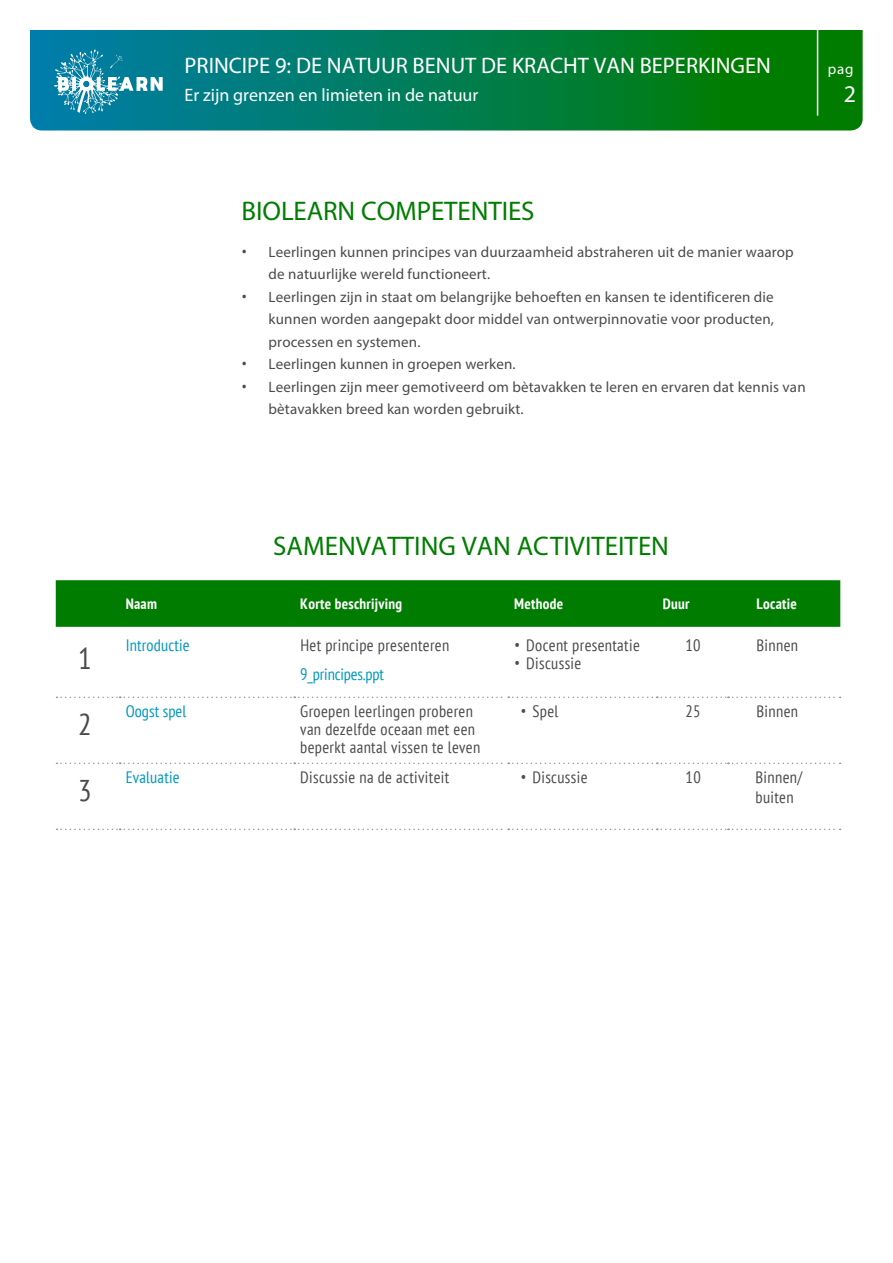
<style>
.page{position:relative;width:893px;height:1263px;background:#fff}
.page>*{position:absolute;margin:0;border:0;box-sizing:border-box;transform-origin:0 0}
.t1{font:30px "PT Sans Narrow";color:#4b4b4b}
.t2{font:27px "Myriad Pro";color:#007d00}
.t3{font:24px "Myriad Pro";color:#fff}
.t4{font:22.5px "Myriad Pro";color:#fff}
.t5{font:18px "Myriad Pro";color:#fff}
.t6{font:16.5px/18px "PT Sans Narrow";letter-spacing:.02em;color:#4b4b4b}
.t7{font:16.5px/29px "PT Sans Narrow";letter-spacing:-.01em;color:#0097bd}
.t8{font:16.5px "PT Sans Narrow";letter-spacing:.01em;color:#0097bd}
.t9{font:15px/22.5px "Myriad Pro";letter-spacing:.01em;color:#4b4b4b}
.t10{font:700 15px "PT Sans Narrow";letter-spacing:.02em;color:#fff}
.t11{font:15px "Myriad Pro";color:#fff}
.s1{font-family:"Open Sans"}
.s2{font-family:"PT Sans";font-stretch:condensed}
.s3{color:#4b4b4b}
.s4{font-family:"PT Sans";font-stretch:condensed;color:#4b4b4b}
.s5{font-family:"Open Sans";font-weight:300;font-stretch:condensed}
</style>
<div class="page">
<svg style="left:30px;top:30px;width:833px;height:101px;background:#017d49"></svg>
<svg style="left:54px;top:49px;width:109px;height:65px;background:#3598b0"></svg>
<hr style="left:817px;top:30px;width:1px;height:86px;background:#fff">
<div style="left:56px;top:580px;width:784px;height:47px;background:#007d00"></div>
<svg style="left:57px;top:696px;width:784px;height:2px"></svg>
<svg style="left:57px;top:762px;width:784px;height:2px"></svg>
<svg style="left:57px;top:828px;width:784px;height:2px"></svg>
<h3 class="t4" style="left:185px;top:52px;width:588px">PRINCIPE 9: DE NATUUR BENUT DE KRACHT VAN BEPERKINGEN</h3>
<p class="t5" style="left:185px;top:83px;width:295px">Er zijn grenzen en limieten in de natuur</p>
<p class="t11" style="left:828px;top:60px;width:27px">pag</p>
<h3 class="t3" style="left:844px;top:80px;width:14px">2</h3>
<h2 class="t2" style="left:242px;top:194px;width:294px">BIOLEARN COMPETENTIES</h2>
<p class="t9" style="left:269px;top:240px;width:527px;text-indent:-27px"><span class="s1">•</span> Leerlingen kunnen principes van duurzaamheid abstraheren uit de manier waarop de natuurlijke wereld functioneert.</p>
<p class="t9" style="left:269px;top:285px;width:507px;text-align:justify;text-indent:-27px"><span class="s1">•</span> Leerlingen zijn in staat om belangrijke behoeften en kansen te identificeren die kunnen worden aangepakt door middel van ontwerpinnovatie voor producten, processen en systemen.</p>
<p class="t9" style="left:242px;top:353px;width:276px"><span class="s1">•</span> Leerlingen kunnen in groepen werken.</p>
<p class="t9" style="left:269px;top:375px;width:538px;text-indent:-27px"><span class="s1">•</span> Leerlingen zijn meer gemotiveerd om bètavakken te leren en ervaren dat kennis van bètavakken breed kan worden gebruikt.</p>
<h1 class="t1" style="left:78px;top:640px;width:15px">1</h1>
<h1 class="t1" style="left:78px;top:706px;width:15px">2</h1>
<h1 class="t1" style="left:78px;top:772px;width:15px">3</h1>
<h2 class="t2" style="left:273px;top:529px;width:397px">SAMENVATTING VAN ACTIVITEITEN</h2>
<p class="t10" style="left:126px;top:594px;width:33px">Naam</p>
<p class="t10" style="left:300px;top:594px;width:104px">Korte beschrijving</p>
<p class="t10" style="left:514px;top:594px;width:51px">Methode</p>
<p class="t10" style="left:663px;top:594px;width:28px">Duur</p>
<p class="t10" style="left:756px;top:594px;width:42px">Locatie</p>
<p class="t8" style="left:126px;top:635px;width:66px">Introduct<span class="s2">ie</span></p>
<p class="t7" style="left:300px;top:630px;width:150px"><span class="s3">Het principe</span> <span class="s4">presenteren<br></span>9_principes.ppt</p>
<p class="t6" style="left:514px;top:636px;width:127px"><span class="s5">•</span> Docent presentatie</p>
<p class="t6" style="left:514px;top:654px;width:69px"><span class="s5">•</span> Discussi<span class="s2">e</span></p>
<p class="t6" style="left:686px;top:636px;width:16px">10</p>
<p class="t6" style="left:756px;top:636px;width:43px">Binnen</p>
<p class="t8" style="left:126px;top:701px;width:62px">Oogst spel</p>
<p class="t6" style="left:300px;top:702px;width:182px">Groepen leerlingen proberen van dezelfde oceaan met een beperkt aantal vissen te leven</p>
<p class="t6" style="left:520px;top:702px;width:39px"><span class="s5">•</span> Spel</p>
<p class="t6" style="left:686px;top:702px;width:16px">25</p>
<p class="t6" style="left:756px;top:702px;width:43px">Binnen</p>
<p class="t8" style="left:126px;top:767px;width:55px">Evaluatie</p>
<p class="t6" style="left:300px;top:768px;width:150px">Discussie na de activiteit</p>
<p class="t6" style="left:520px;top:768px;width:69px"><span class="s5">•</span> Discussie</p>
<p class="t6" style="left:686px;top:768px;width:17px">10</p>
<p class="t6" style="left:755px;top:767px;width:48px;line-height:19.8px">Binnen/ buiten</p>
</div>
